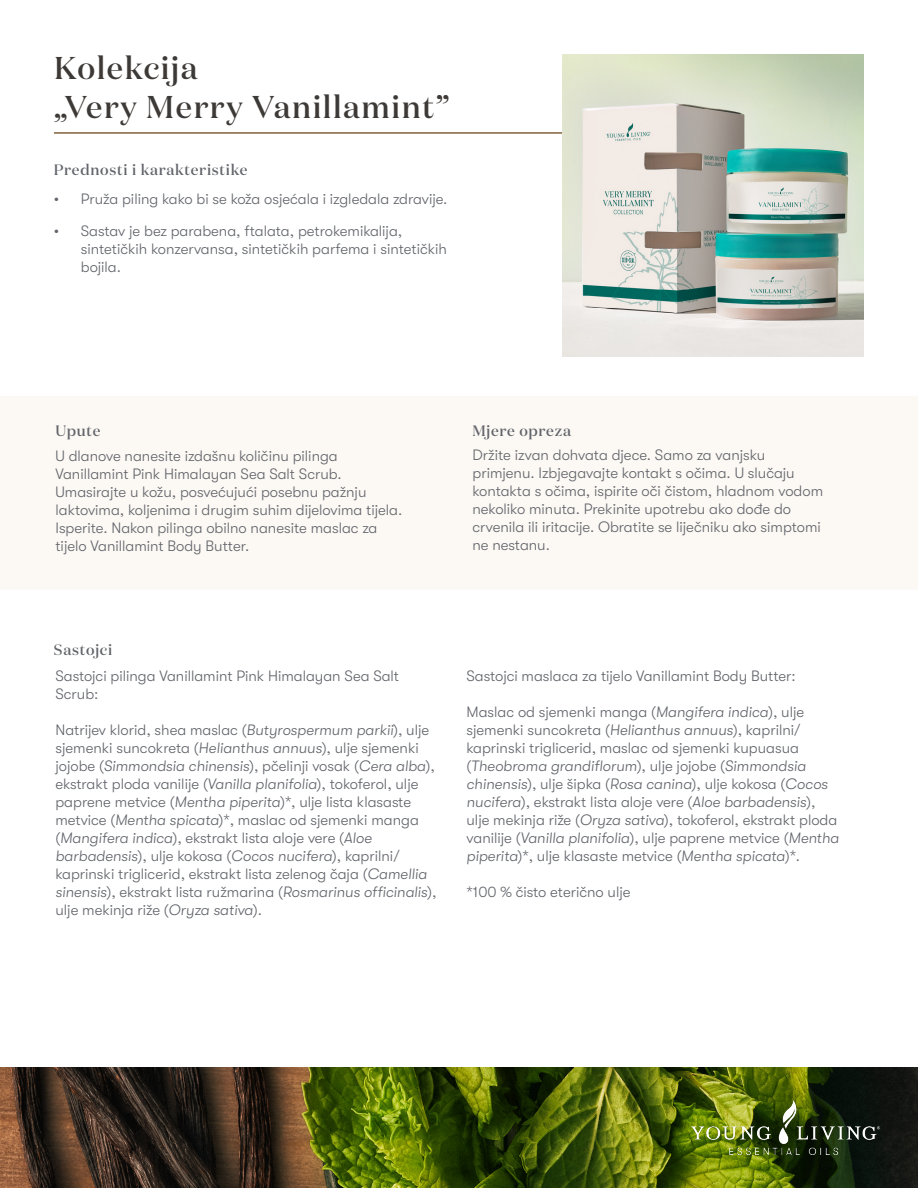
<style>
.page{position:relative;width:918px;height:1188px;background:#fff}
.page>*{position:absolute;margin:0;border:0;box-sizing:border-box;transform-origin:0 0}
.t1{font:500 31.5px/39px "Domaine Display";letter-spacing:.05em;color:#3d3936}
.t2{font:300 15px/18px "GT Walsheim Pro";color:#61646a}
.t3{font:500 15px "Domaine Display";letter-spacing:.05em;color:#61646a}
.s1{font-style:italic}
</style>
<div class="page">
<div style="left:0;top:396px;width:918px;height:193px;background:#fcf8f4"></div>
<img style="left:0;top:1067px;width:918px;height:121px">
<img style="left:691px;top:1100px;width:188px;height:55px">
<hr style="left:54px;top:132px;width:544px;height:2px;background:#80623b">
<img style="left:562px;top:55px;width:302px;height:301px">
<h1 class="t1" style="left:54px;top:48px;width:397px">Kolekcija<br>„Very Merry Vanillamint”</h1>
<p class="t3" style="left:54px;top:160px;width:195px">Prednosti i karakteristike</p>
<p class="t2" style="left:54px;top:190px;width:395px">• Pruža piling kako bi se koža osjećala i izgledala zdravije.</p>
<p class="t2" style="left:81px;top:222px;width:368px;text-indent:-27px">• Sastav je bez parabena, ftalata, petrokemikalija, sintetičkih konzervansa, sintetičkih parfema i sintetičkih bojila.</p>
<p class="t3" style="left:55px;top:421px;width:47px">Upute</p>
<p class="t2" style="left:55px;top:447px;width:348px">U dlanove nanesite izdašnu količinu pilinga Vanillamint Pink Himalayan Sea Salt Scrub.<br>Umasirajte u kožu, posvećujući posebnu pažnju laktovima, koljenima i drugim suhim dijelovima tijela.<br>Isperite. Nakon pilinga obilno nanesite maslac za tijelo Vanillamint Body Butter.</p>
<p class="t3" style="left:472px;top:421px;width:100px">Mjere opreza</p>
<p class="t2" style="left:472px;top:446px;width:352px">Držite izvan dohvata djece. Samo za vanjsku primjenu. Izbjegavajte kontakt s očima. U slučaju kontakta s očima, ispirite oči čistom, hladnom vodom nekoliko minuta. Prekinite upotrebu ako dođe do crvenila ili iritacije. Obratite se liječniku ako simptomi ne nestanu.</p>
<p class="t3" style="left:54px;top:641px;width:60px">Sastojci</p>
<p class="t2" style="left:55px;top:667px;width:345px">Sastojci pilinga Vanillamint Pink Himalayan Sea Salt<br>Scrub:</p>
<p class="t2" style="left:55px;top:721px;width:383px">Natrijev klorid, shea maslac (<span class="s1">Butyrospermum parkii</span>), ulje sjemenki suncokreta (<span class="s1">Helianthus annuus</span>), ulje sjemenki jojobe (<span class="s1">Simmondsia chinensis</span>), pčelinji vosak (<span class="s1">Cera alba</span>), ekstrakt ploda vanilije (<span class="s1">Vanilla planifolia</span>), tokoferol, ulje paprene metvice (<span class="s1">Mentha piperita</span>)*, ulje lista klasaste metvice (<span class="s1">Mentha spicata</span>)*, maslac od sjemenki manga (<span class="s1">Mangifera indica</span>), ekstrakt lista aloje vere (<span class="s1">Aloe barbadensis</span>), ulje kokosa (<span class="s1">Cocos nucifera</span>), kaprilni/ kaprinski triglicerid, ekstrakt lista zelenog čaja (<span class="s1">Camellia sinensis</span>), ekstrakt lista ružmarina (<span class="s1">Rosmarinus officinalis</span>), ulje mekinja riže (<span class="s1">Oryza sativa</span>).</p>
<p class="t2" style="left:467px;top:667px;width:331px">Sastojci maslaca za tijelo Vanillamint Body Butter:</p>
<p class="t2" style="left:467px;top:703px;width:374px">Maslac od sjemenki manga (<span class="s1">Mangifera indica</span>), ulje sjemenki suncokreta (<span class="s1">Helianthus annuus</span>), kaprilni/ kaprinski triglicerid, maslac od sjemenki kupuasua (<span class="s1">Theobroma grandiflorum</span>), ulje jojobe (<span class="s1">Simmondsia chinensis</span>), ulje šipka (<span class="s1">Rosa canina</span>), ulje kokosa (<span class="s1">Cocos nucifera</span>), ekstrakt lista aloje vere (<span class="s1">Aloe barbadensis</span>), ulje mekinja riže (<span class="s1">Oryza sativa</span>), tokoferol, ekstrakt ploda vanilije (<span class="s1">Vanilla planifolia</span>), ulje paprene metvice (<span class="s1">Mentha piperita</span>)*, ulje klasaste metvice (<span class="s1">Mentha spicata</span>)*.</p>
<p class="t2" style="left:467px;top:883px;width:166px">*100 % čisto eterično ulje</p>
</div>
